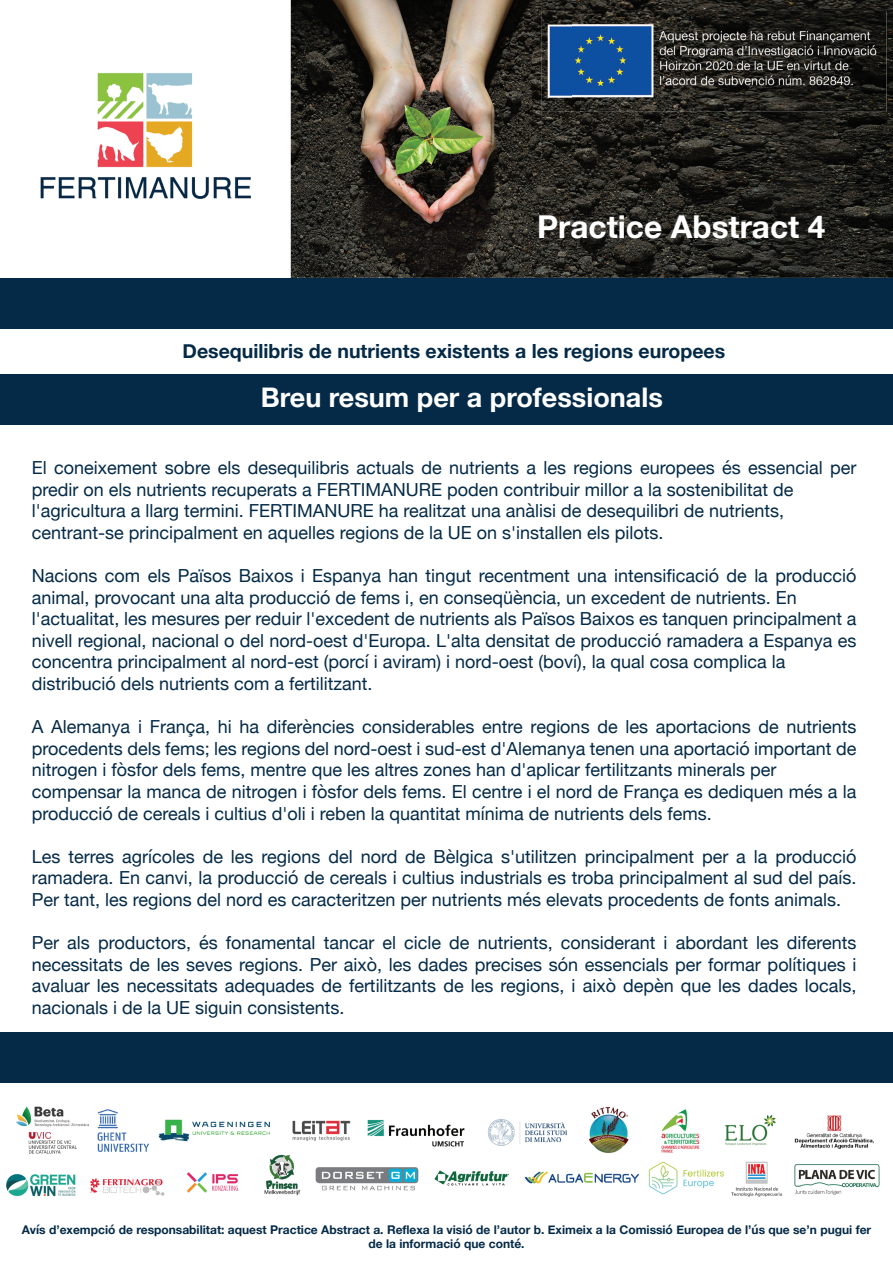
<style>
.page{position:relative;width:893px;height:1263px;background:#fff}
.page>*{position:absolute;margin:0;border:0;box-sizing:border-box;transform-origin:0 0}
.t1{font:700 31.5px "Helvetica Neue";color:#fff}
.t2{font:700 27px "Helvetica Neue";color:#fff}
.t3{font:700 19.5px "Helvetica Neue";color:#042a47}
.t4{font:18px/21.6px "Helvetica Neue";color:#042a47}
.t5{font:700 12px/14.4px "Helvetica Neue";color:#042a47;text-align:center}
</style>
<div class="page">
<img style="left:6px;top:1106px;width:874px;height:91px">
<div style="left:0;top:374px;width:893px;height:51px;background:#042a47"></div>
<div style="left:0;top:1033px;width:893px;height:50px;background:#042a47"></div>
<div style="left:0;top:278px;width:893px;height:50px;background:#042a47"></div>
<img style="left:40px;top:73px;width:211px;height:126px">
<img style="left:291px;top:0;width:250px;height:278px">
<img style="left:541px;top:0;width:352px;height:46px">
<img style="left:541px;top:46px;width:51px;height:232px">
<img style="left:843px;top:46px;width:50px;height:232px">
<img style="left:592px;top:112px;width:251px;height:166px">
<img style="left:501px;top:214px;width:359px;height:30px">
<img style="left:542px;top:11px;width:344px;height:101px">
<img style="left:573px;top:17px;width:301px;height:89px">
<h1 class="t1" style="left:501px;top:202px;width:362px">Abstracto de la práctica</h1>
<h1 class="t1" style="left:537px;top:202px;width:290px">Practice Abstract 4</h1>
<p class="t3" style="left:183px;top:336px;width:544px">Desequilibris de nutrients existents a les regions europees</p>
<h2 class="t2" style="left:261px;top:376px;width:403px">Breu resum per a professionals</h2>
<p class="t4" style="left:32px;top:458px;width:826px">El coneixement sobre els desequilibris actuals de nutrients a les regions europees és essencial per predir on els nutrients recuperats a FERTIMANURE poden contribuir millor a la sostenibilitat de l'agricultura a llarg termini. FERTIMANURE ha realitzat una anàlisi de desequilibri de nutrients, centrant-se principalment en aquelles regions de la UE on s'installen els pilots.</p>
<p class="t4" style="left:32px;top:566px;width:826px">Nacions com els Països Baixos i Espanya han tingut recentment una intensificació de la producció animal, provocant una alta producció de fems i, en conseqüència, un excedent de nutrients. En l'actualitat, les mesures per reduir l'excedent de nutrients als Països Baixos es tanquen principalment a nivell regional, nacional o del nord-oest d'Europa. L'alta densitat de producció ramadera a Espanya es concentra principalment al nord-est (porcí i aviram) i nord-oest (boví), la qual cosa complica la distribució dels nutrients com a fertilitzant.</p>
<p class="t4" style="left:32px;top:717px;width:826px">A Alemanya i França, hi ha diferències considerables entre regions de les aportacions de nutrients procedents dels fems; les regions del nord-oest i sud-est d'Alemanya tenen una aportació important de nitrogen i fòsfor dels fems, mentre que les altres zones han d'aplicar fertilitzants minerals per compensar la manca de nitrogen i fòsfor dels fems. El centre i el nord de França es dediquen més a la producció de cereals i cultius d'oli i reben la quantitat mínima de nutrients dels fems.</p>
<p class="t4" style="left:32px;top:847px;width:826px;text-align:justify">Les terres agrícoles de les regions del nord de Bèlgica s'utilitzen principalment per a la producció ramadera. En canvi, la producció de cereals i cultius industrials es troba principalment al sud del país.<br>Per tant, les regions del nord es caracteritzen per nutrients més elevats procedents de fonts animals.</p>
<p class="t4" style="left:32px;top:933px;width:826px;text-align:justify">Per als productors, és fonamental tancar el cicle de nutrients, considerant i abordant les diferents necessitats de les seves regions. Per això, les dades precises són essencials per formar polítiques i avaluar les necessitats adequades de fertilitzants de les regions, i això depèn que les dades locals, nacionals i de la UE siguin consistents.</p>
<p class="t5" style="left:22px;top:1222px;width:851px">Avís d’exempció de responsabilitat: aquest Practice Abstract a. Reflexa la visió de l’autor b. Eximeix a la Comissió Europea de l’ús que se’n pugui fer de la informació que conté.</p>
</div>
